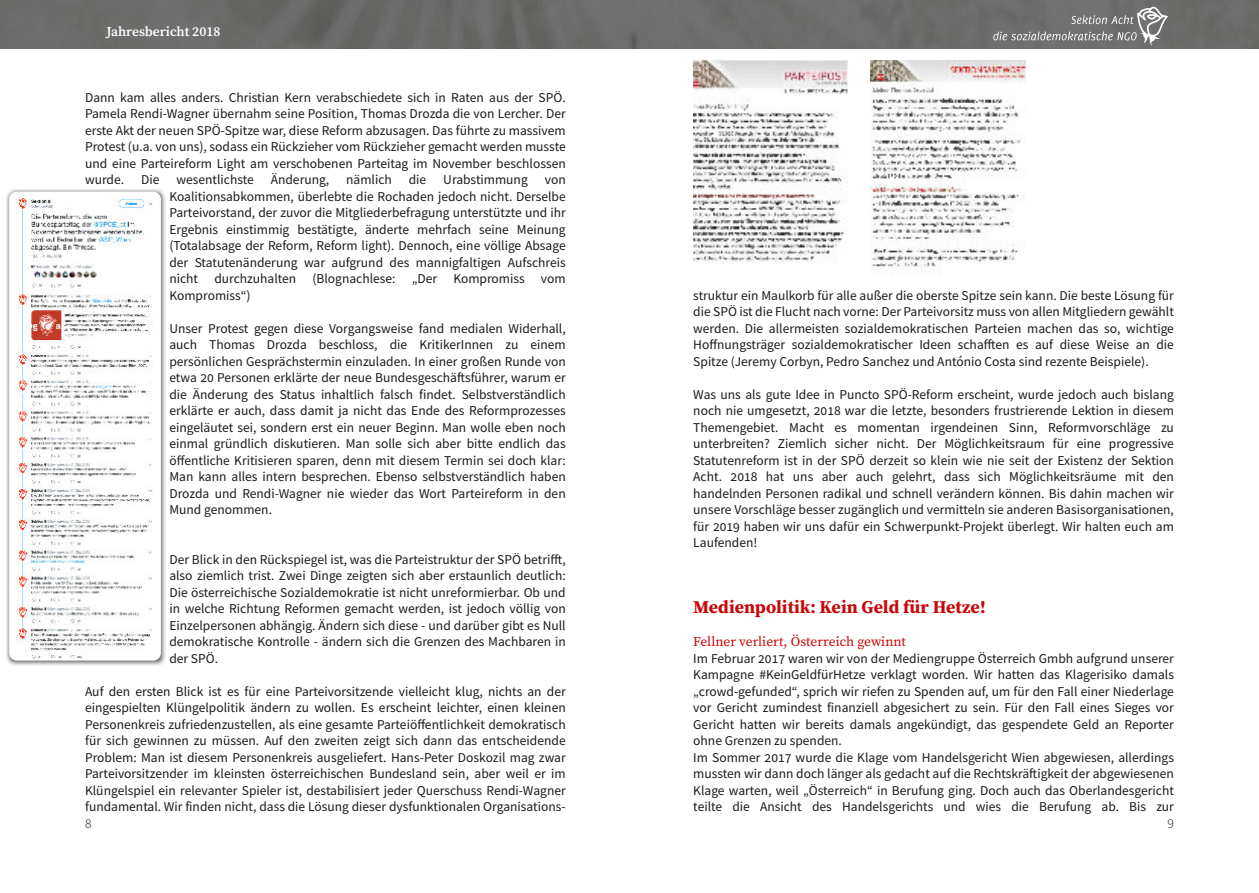
<style>
.page{position:relative;width:1259px;height:893px;background:#fff}
.page>*{position:absolute;margin:0;border:0;box-sizing:border-box;transform-origin:0 0}
.t1{font:700 18px "Source Serif Pro";color:#c9070a}
.t2{font:13.5px/16.5px "Source Sans Pro";color:#1a1a18;text-align:justify}
.t3{font:13.5px "Source Serif Pro";color:#c9070a}
.t4{font:600 13.5px "Source Serif Pro";color:#fff}
.t5{font:300 13.5px "Source Sans Pro";color:#171715}
</style>
<div class="page">
<img style="left:0;top:0;width:1259px;height:48px">
<svg style="left:993px;top:7px;width:175px;height:39px;background:#7f7f7f"></svg>
<img style="left:7px;top:189px;width:159px;height:476px">
<img style="left:9px;top:192px;width:152px;height:469px">
<img style="left:693px;top:59px;width:154px;height:203px">
<img style="left:870px;top:60px;width:155px;height:213px">
<p class="t4" style="left:106px;top:26px;width:116px">Jahresbericht 2018</p>
<p class="t2" style="left:85px;top:90px;width:482px">Dann kam alles anders. Christian Kern verabschiedete sich in Raten aus der SPÖ.<br>Pamela Rendi-Wagner übernahm seine Position, Thomas Drozda die von Lercher. Der erste Akt der neuen SPÖ-Spitze war, diese Reform abzusagen. Das führte zu massivem Protest (u.a. von uns), sodass ein Rückzieher vom Rückzieher gemacht werden musste und eine Parteireform Light am verschobenen Parteitag im November beschlossen wurde.</p>
<p class="t2" style="left:141px;top:172px;width:20px">Die</p>
<p class="t2" style="left:176px;top:172px;width:79px">wesentlichste</p>
<p class="t2" style="left:271px;top:172px;width:60px">Änderung,</p>
<p class="t2" style="left:346px;top:172px;width:47px">nämlich</p>
<p class="t2" style="left:409px;top:172px;width:19px">die</p>
<p class="t2" style="left:443px;top:172px;width:86px">Urabstimmung</p>
<p class="t2" style="left:169px;top:172px;width:398px;text-indent:375px">von Koalitionsabkommen, überlebte die Rochaden jedoch nicht. Derselbe Parteivorstand, der zuvor die Mitgliederbefragung unterstützte und ihr Ergebnis einstimmig bestätigte, änderte mehrfach seine Meinung (Totalabsage der Reform, Reform light). Dennoch, eine völlige Absage der Statutenänderung war aufgrund des mannigfaltigen Aufschreis nicht durchzuhalten (Blognachlese: „Der Kompromiss vom Kompromiss“)</p>
<p class="t2" style="left:169px;top:321px;width:398px">Unser Protest gegen diese Vorgangsweise fand medialen Widerhall, auch Thomas Drozda beschloss, die KritikerInnen zu einem persönlichen Gesprächstermin einzuladen. In einer großen Runde von etwa 20 Personen erklärte der neue Bundesgeschäftsführer, warum er die Änderung des Status inhaltlich falsch findet. Selbstverständlich erklärte er auch, dass damit ja nicht das Ende des Reformprozesses eingeläutet sei, sondern erst ein neuer Beginn. Man wolle eben noch einmal gründlich diskutieren. Man solle sich aber bitte endlich das öffentliche Kritisieren sparen, denn mit diesem Termin sei doch klar:<br>Man kann alles intern besprechen. Ebenso selbstverständlich haben Drozda und Rendi-Wagner nie wieder das Wort Parteireform in den Mund genommen.</p>
<p class="t2" style="left:169px;top:552px;width:398px">Der Blick in den Rückspiegel ist, was die Parteistruktur der SPÖ betrifft, also ziemlich trist. Zwei Dinge zeigten sich aber erstaunlich deutlich:<br>Die österreichische Sozialdemokratie ist nicht unreformierbar. Ob und in welche Richtung Reformen gemacht werden, ist jedoch völlig von Einzelpersonen abhängig. Ändern sich diese - und darüber gibt es Null demokratische Kontrolle - ändern sich die Grenzen des Machbaren in der SPÖ.</p>
<p class="t2" style="left:85px;top:684px;width:482px">Auf den ersten Blick ist es für eine Parteivorsitzende vielleicht klug, nichts an der eingespielten Klüngelpolitik ändern zu wollen. Es erscheint leichter, einen kleinen Personenkreis zufriedenzustellen, als eine gesamte Parteiöffentlichkeit demokratisch für sich gewinnen zu müssen. Auf den zweiten zeigt sich dann das entscheidende Problem: Man ist diesem Personenkreis ausgeliefert. Hans-Peter Doskozil mag zwar Parteivorsitzender im kleinsten österreichischen Bundesland sein, aber weil er im Klüngelspiel ein relevanter Spieler ist, destabilisiert jeder Querschuss Rendi-Wagner fundamental. Wir finden nicht, dass die Lösung dieser dysfunktionalen Organisations-</p>
<p class="t2" style="left:693px;top:288px;width:482px">struktur ein Maulkorb für alle außer die oberste Spitze sein kann. Die beste Lösung für die SPÖ ist die Flucht nach vorne: Der Parteivorsitz muss von allen Mitgliedern gewählt werden. Die allermeisten sozialdemokratischen Parteien machen das so, wichtige Hoffnungsträger sozialdemokratischer Ideen schafften es auf diese Weise an die Spitze (Jeremy Corbyn, Pedro Sanchez und António Costa sind rezente Beispiele).</p>
<p class="t2" style="left:693px;top:387px;width:482px">Was uns als gute Idee in Puncto SPÖ-Reform erscheint, wurde jedoch auch bislang noch nie umgesetzt, 2018 war die letzte, besonders frustrierende Lektion in diesem Themengebiet. Macht es momentan irgendeinen Sinn, Reformvorschläge zu unterbreiten? Ziemlich sicher nicht. Der Möglichkeitsraum für eine progressive Statutenreform ist in der SPÖ derzeit so klein wie nie seit der Existenz der Sektion Acht. 2018 hat uns aber auch gelehrt, dass sich Möglichkeitsräume mit den handelnden Personen radikal und schnell verändern können. Bis dahin machen wir unsere Vorschläge besser zugänglich und vermitteln sie anderen Basisorganisationen, für 2019 haben wir uns dafür ein Schwerpunkt-Projekt überlegt. Wir halten euch am Laufenden!</p>
<h1 class="t1" style="left:693px;top:600px;width:294px">Medienpolitik: Kein Geld für Hetze!</h1>
<p class="t3" style="left:693px;top:636px;width:214px">Fellner verliert, Österreich gewinnt</p>
<p class="t2" style="left:693px;top:651px;width:482px;text-align:left">Im Februar 2017 waren wir von der Mediengruppe Österreich Gmbh aufgrund unserer Kampagne #KeinGeldfürHetze verklagt worden. Wir hatten das Klagerisiko damals „crowd-gefunded“, sprich wir riefen zu Spenden auf, um für den Fall einer Niederlage vor Gericht zumindest finanziell abgesichert zu sein. Für den Fall eines Sieges vor Gericht hatten wir bereits damals angekündigt, das gespendete Geld an Reporter ohne Grenzen zu spenden.<br>Im Sommer 2017 wurde die Klage vom Handelsgericht Wien abgewiesen, allerdings mussten wir dann doch länger als gedacht auf die Rechtskräftigkeit der abgewiesenen Klage warten, weil „Österreich“ in Berufung ging. Doch auch das Oberlandesgericht teilte die Ansicht des Handelsgerichts und wies die Berufung ab. Bis zur</p>
<p class="t5" style="left:85px;top:817px;width:8px">8</p>
<p class="t5" style="left:1167px;top:817px;width:8px">9</p>
</div>
